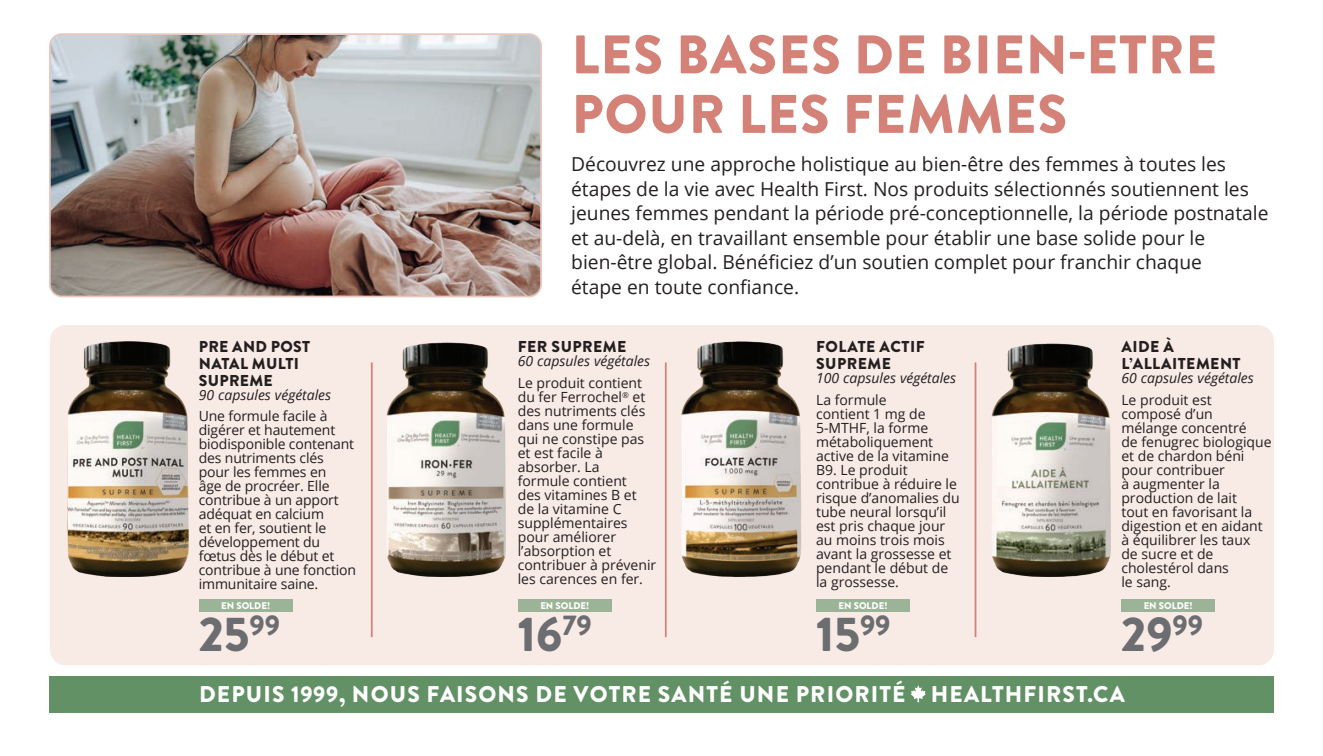
<style>
.page{position:relative;width:1323px;height:756px;background:#fff}
.page>*{position:absolute;margin:0;border:0;box-sizing:border-box;transform-origin:0 0}
.t1{font:900 54.25px/59.5px "Brandon Grotesque";letter-spacing:.02em;color:#d48278}
.t2{font:900 48.82px "Brandon Grotesque";color:#6c6d70}
.t3{font:900 22.75px "Brandon Grotesque";letter-spacing:.05em;color:#fff}
.t4{font:19.25px/24.5px "Open Sans";color:#231f20}
.t5{font:900 15.75px/16.6px "Brandon Grotesque";letter-spacing:.03em;color:#231f20}
.t6{font:14px/14px "Open Sans";color:#231f20}
.t7{font:italic 14px "Open Sans";color:#231f20}
.t8{font:900 9.62px "Brandon Grotesque";color:#fff}
</style>
<div class="page">
<div style="left:50px;top:325px;width:1224px;height:340px;background:#f8eae5;border-radius:16px"></div>
<img style="left:51px;top:36px;width:489px;height:259px">
<div style="left:49px;top:33px;width:493px;height:264px;border:2px solid #ecc7bf;border-radius:12px"></div>
<hr style="left:371px;top:362px;width:2px;height:275px;background:#d48278">
<hr style="left:665px;top:362px;width:2px;height:275px;background:#d48278">
<hr style="left:975px;top:362px;width:1px;height:275px;background:#d48278">
<div style="left:199px;top:599px;width:93px;height:13px;background:#9bb498"></div>
<img style="left:67px;top:341px;width:121px;height:235px">
<div style="left:518px;top:599px;width:94px;height:13px;background:#9bb498"></div>
<img style="left:386px;top:342px;width:120px;height:234px">
<div style="left:816px;top:599px;width:94px;height:13px;background:#9bb498"></div>
<img style="left:681px;top:341px;width:121px;height:235px">
<div style="left:1121px;top:599px;width:94px;height:13px;background:#9bb498"></div>
<img style="left:991px;top:343px;width:119px;height:233px">
<div style="left:50px;top:676px;width:1224px;height:37px;background:#629166"></div>
<svg style="left:911px;top:687px;width:14px;height:15px"></svg>
<h1 class="t1" style="left:572px;top:26px;width:647px">LES BASES DE BIEN-ÊTRE<br>POUR LES FEMMES</h1>
<p class="t4" style="left:571px;top:152px;width:699px">Découvrez une approche holistique au bien-être des femmes à toutes les étapes de la vie avec Health First. Nos produits sélectionnés soutiennent les jeunes femmes pendant la période pré-conceptionnelle, la période postnatale et au-delà, en travaillant ensemble pour établir une base solide pour le bien-être global. Bénéficiez d’un soutien complet pour franchir chaque<br>étape en toute confiance.</p>
<p class="t5" style="left:1122px;top:339px;width:121px">AIDE À<br>L’ALLAITEMENT</p>
<p class="t7" style="left:1121px;top:368px;width:134px">60 capsules végétales</p>
<p class="t6" style="left:1121px;top:392px;width:152px">Le produit est composé d’un mélange concentré<br>de fenugrec biologique et de chardon béni pour contribuer<br>à augmenter la production de lait<br>tout en favorisant la digestion et en aidant à équilibrer les taux<br>de sucre et de cholestérol dans<br>le sang.</p>
<p class="t8" style="left:1144px;top:599px;width:50px">EN SOLDE!</p>
<h2 class="t2" style="left:1121px;top:600px;width:83px">29<sup>99</sup></h2>
<h3 class="t3" style="left:199px;top:678px;width:927px">DEPUIS 1999, NOUS FAISONS DE VOTRE SANTÉ UNE PRIORITÉ – HEALTHFIRST.CA</h3>
<p class="t5" style="left:199px;top:339px;width:113px">PRE AND POST<br>NATAL MULTI<br>SUPREME</p>
<p class="t7" style="left:199px;top:385px;width:134px">90 capsules végétales</p>
<p class="t6" style="left:199px;top:409px;width:159px">Une formule facile à digérer et hautement biodisponible contenant des nutriments clés pour les femmes en<br>âge de procréer. Elle contribue à un apport adéquat en calcium<br>et en fer, soutient le développement du fœtus dès le début et contribue à une fonction immunitaire saine.</p>
<p class="t8" style="left:221px;top:599px;width:50px">EN SOLDE!</p>
<h2 class="t2" style="left:199px;top:600px;width:83px">25<sup>99</sup></h2>
<p class="t5" style="left:518px;top:339px;width:110px">FER SUPREME</p>
<p class="t7" style="left:518px;top:352px;width:134px">60 capsules végétales</p>
<p class="t6" style="left:518px;top:376px;width:140px">Le produit contient du fer Ferrochel<sup>®</sup> et des nutriments clés dans une formule qui ne constipe pas et est facile à absorber. La<br>formule contient<br>des vitamines B et de la vitamine C supplémentaires pour améliorer l’absorption et contribuer à prévenir les carences en fer.</p>
<p class="t8" style="left:540px;top:599px;width:50px">EN SOLDE!</p>
<h2 class="t2" style="left:518px;top:600px;width:75px">16<sup>79</sup></h2>
<p class="t5" style="left:816px;top:339px;width:110px">FOLATE ACTIF<br>SUPREME</p>
<p class="t7" style="left:816px;top:368px;width:142px">100 capsules végétales</p>
<p class="t6" style="left:816px;top:392px;width:145px">La formule<br>contient 1 mg de<br>5-MTHF, la forme métaboliquement active de la vitamine<br>B9. Le produit contribue à réduire le risque d’anomalies du tube neural lorsqu’il est pris chaque jour au moins trois mois avant la grossesse et pendant le début de la grossesse.</p>
<p class="t8" style="left:839px;top:599px;width:50px">EN SOLDE!</p>
<h2 class="t2" style="left:816px;top:600px;width:76px">15<sup>99</sup></h2>
</div>
